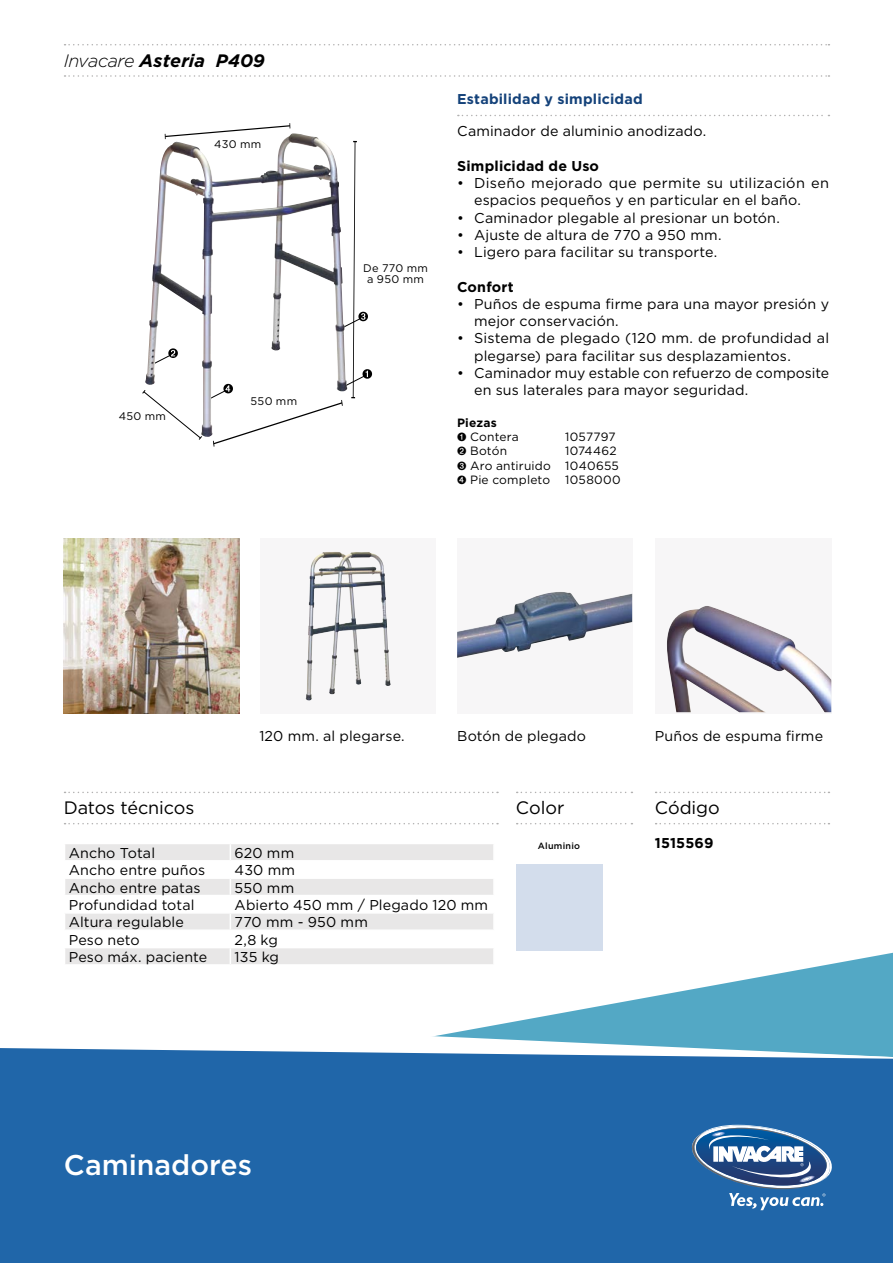
<style>
.page{position:relative;width:893px;height:1263px;background:#fff}
.page>*{position:absolute;margin:0;border:0;box-sizing:border-box;transform-origin:0 0}
.t1{font:500 28.5px "Gotham";color:#fff}
.t2{font:18px "Gotham";letter-spacing:-.005em;color:#000}
.t3{font:italic 700 18px "Gotham";letter-spacing:.005em;color:#000}
.t4{font:14.25px/17.2px "Gotham";letter-spacing:.01em;color:#000}
.t5{font:700 14.25px "Gotham";letter-spacing:.015em;color:#000}
.t6{font:700 14.25px "Gotham";letter-spacing:.015em;color:#14427a}
.t7{font:12px/14.4px "Gotham";letter-spacing:.02em;color:#000}
.t8{font:10.95px/11.9px "Gotham";letter-spacing:.025em;color:#000;text-align:center}
.t9{font:500 9px "Gotham";letter-spacing:.025em;color:#000}
.s1{font-weight:300}
.s2{font-weight:700}
</style>
<div class="page">
<svg style="left:545px;top:950px;width:348px;height:66px"></svg>
<div style="left:0;top:1059px;width:893px;height:204px;background:#2066a9"></div>
<svg style="left:0;top:1016px;width:893px;height:43px"></svg>
<img style="left:689px;top:1133px;width:130px;height:56px">
<img style="left:691px;top:1125px;width:142px;height:63px">
<img style="left:713px;top:1128px;width:116px;height:42px">
<svg style="left:729px;top:1193px;width:96px;height:17px"></svg>
<svg style="left:694px;top:1129px;width:134px;height:56px"></svg>
<svg style="left:65px;top:792px;width:433px;height:1px"></svg>
<svg style="left:65px;top:823px;width:433px;height:1px"></svg>
<svg style="left:517px;top:792px;width:115px;height:1px"></svg>
<svg style="left:517px;top:823px;width:115px;height:1px"></svg>
<svg style="left:656px;top:792px;width:173px;height:1px"></svg>
<svg style="left:656px;top:823px;width:173px;height:1px"></svg>
<svg style="left:65px;top:44px;width:764px;height:403px"></svg>
<svg style="left:65px;top:844px;width:428px;height:120px"></svg>
<div style="left:516px;top:864px;width:86px;height:87px;background:#d3ddec"></div>
<img style="left:64px;top:538px;width:175px;height:176px">
<div style="left:260px;top:538px;width:176px;height:176px;background:#f7f6f7"></div>
<img style="left:306px;top:552px;width:78px;height:148px">
<div style="left:457px;top:538px;width:175px;height:176px;background:#f7f6f7"></div>
<img style="left:457px;top:592px;width:175px;height:66px">
<div style="left:655px;top:538px;width:176px;height:176px;background:#f7f6f7"></div>
<img style="left:667px;top:606px;width:164px;height:106px">
<p class="t3" style="left:64px;top:48px;width:203px"><span class="s1">Invacare</span> Asteria P409</p>
<p class="t8" style="left:214px;top:138px;width:49px">430 mm</p>
<p class="t8" style="left:119px;top:410px;width:49px">450 mm</p>
<p class="t8" style="left:251px;top:395px;width:48px">550 mm</p>
<p class="t8" style="left:363px;top:262px;width:66px">De 770 mm a 950 mm</p>
<p class="t6" style="left:457px;top:90px;width:187px">Estabilidad y simplicidad</p>
<p class="t4" style="left:457px;top:122px;width:251px">Caminador de aluminio anodizado.</p>
<p class="t5" style="left:457px;top:156px;width:143px">Simplicidad de Uso</p>
<p class="t4" style="left:474px;top:174px;width:356px;text-indent:-17px">• Diseño mejorado que permite su utilización en espacios pequeños y en particular en el baño.</p>
<p class="t4" style="left:457px;top:209px;width:324px">• Caminador plegable al presionar un botón.</p>
<p class="t4" style="left:457px;top:226px;width:266px">• Ajuste de altura de 770 a 950 mm.</p>
<p class="t4" style="left:457px;top:243px;width:262px">• Ligero para facilitar su transporte.</p>
<p class="t5" style="left:457px;top:277px;width:58px">Confort</p>
<p class="t4" style="left:474px;top:295px;width:357px;text-indent:-17px">• Puños de espuma firme para una mayor presión y mejor conservación.</p>
<p class="t4" style="left:474px;top:329px;width:357px;text-indent:-17px">• Sistema de plegado (120 mm. de profundidad al plegarse) para facilitar sus desplazamientos.</p>
<p class="t4" style="left:474px;top:364px;width:357px;text-indent:-17px">• Caminador muy estable con refuerzo de composite en sus laterales para mayor seguridad.</p>
<p class="t7" style="left:457px;top:415px;width:63px"><span class="s2">Piezas<br></span>➊ Contera</p>
<p class="t7" style="left:565px;top:429px;width:52px">1057797</p>
<p class="t7" style="left:457px;top:444px;width:51px">➋ Botón</p>
<p class="t7" style="left:457px;top:444px;width:163px;text-indent:108px">1074462<br>➌ Aro antiruido 1040655<br>➍ Pie completo</p>
<p class="t7" style="left:565px;top:473px;width:57px">1058000</p>
<p class="t4" style="left:259px;top:727px;width:147px">120 mm. al plegarse.</p>
<p class="t4" style="left:457px;top:727px;width:130px">Botón de plegado</p>
<p class="t4" style="left:655px;top:727px;width:170px">Puños de espuma firme</p>
<p class="t2" style="left:64px;top:796px;width:132px">Datos técnicos</p>
<p class="t2" style="left:516px;top:796px;width:50px">Color</p>
<p class="t9" style="left:538px;top:839px;width:44px">Aluminio</p>
<p class="t4" style="left:69px;top:844px;width:88px">Ancho Total</p>
<p class="t4" style="left:235px;top:844px;width:61px">620 mm</p>
<p class="t4" style="left:69px;top:861px;width:138px">Ancho entre puños</p>
<p class="t4" style="left:235px;top:861px;width:62px">430 mm</p>
<p class="t4" style="left:69px;top:878px;width:133px">Ancho entre patas</p>
<p class="t4" style="left:235px;top:878px;width:61px">550 mm</p>
<p class="t4" style="left:69px;top:896px;width:127px">Profundidad total</p>
<p class="t4" style="left:235px;top:896px;width:255px">Abierto 450 mm / Plegado 120 mm</p>
<p class="t4" style="left:69px;top:913px;width:117px">Altura regulable</p>
<p class="t4" style="left:235px;top:913px;width:135px">770 mm - 950 mm</p>
<p class="t4" style="left:69px;top:931px;width:72px">Peso neto</p>
<p class="t4" style="left:235px;top:931px;width:45px">2,8 kg</p>
<p class="t4" style="left:69px;top:948px;width:140px">Peso máx. paciente</p>
<p class="t4" style="left:235px;top:948px;width:46px">135 kg</p>
<p class="t2" style="left:655px;top:796px;width:66px">Código</p>
<p class="t5" style="left:655px;top:834px;width:60px">1515569</p>
<h1 class="t1" style="left:64px;top:1146px;width:190px">Caminadores</h1>
</div>
